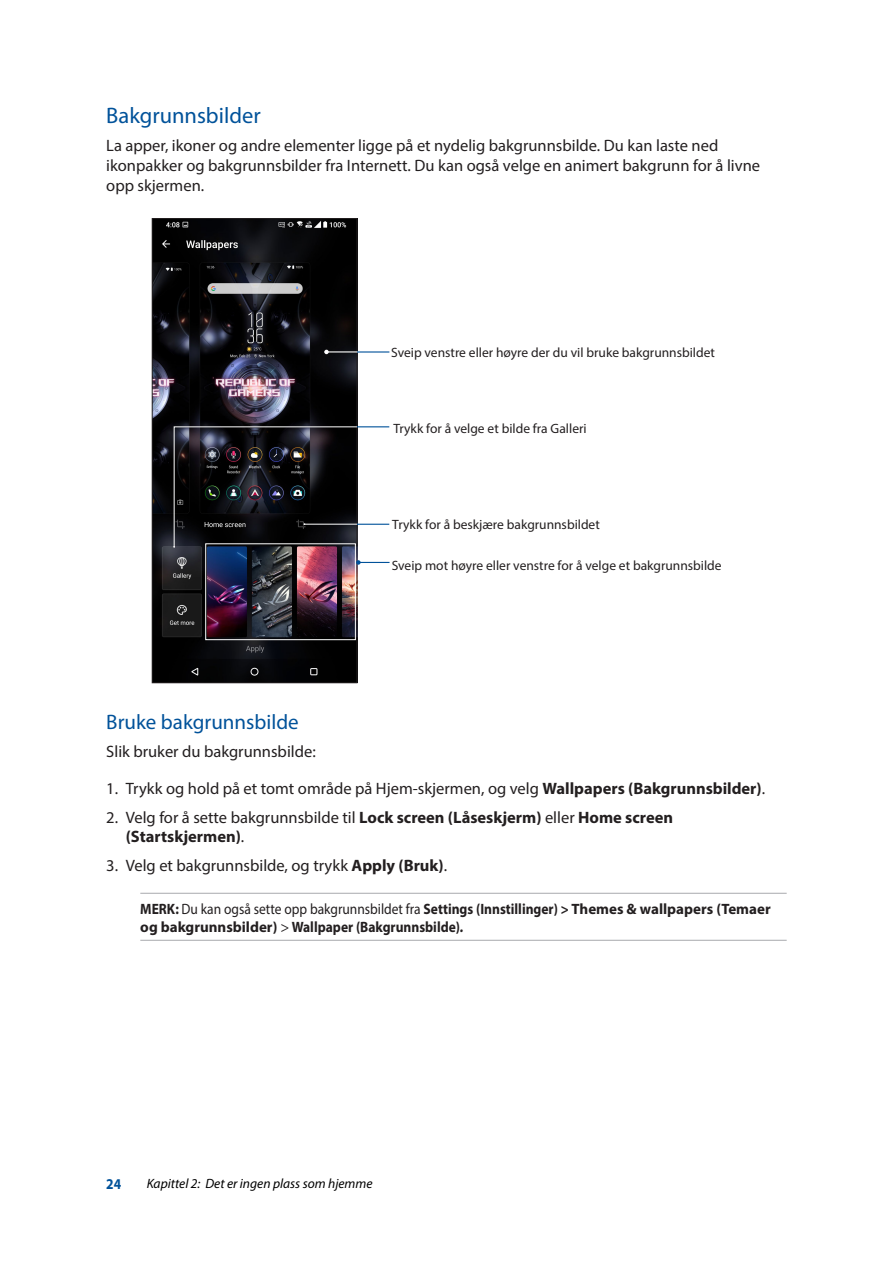
<style>
.page{position:relative;width:893px;height:1263px;background:#fff}
.page>*{position:absolute;margin:0;border:0;box-sizing:border-box;transform-origin:0 0}
.t1{font:22.5px "Myriad Pro";color:#01529a}
.t2{font:21px "Myriad Pro";color:#01529a}
.t3{font:16.5px/19.8px "Myriad Pro";color:#231f20}
.t4{font:700 16.5px/19.8px "Myriad Pro";color:#231f20}
.t5{font:700 15px/18px "Myriad Pro";color:#231f20;scale:.9 1}
.t6{font:700 15px "Myriad Pro";color:#01529a;scale:.9 1}
.t7{font:13.5px "Myriad Pro";color:#231f20}
.t8{font:italic 13.5px "Myriad Pro";color:#000}
.s1{font-weight:700}
.s2{font-weight:400}
.s3{font-style:italic}
</style>
<div class="page">
<hr style="left:140px;top:893px;width:647px;height:1px;background:#a8a9ad">
<hr style="left:140px;top:940px;width:647px;height:1px;background:#a8a9ad">
<img style="left:154px;top:220px;width:201px;height:461px">
<div style="left:152px;top:218px;width:205px;height:465px;border:1px solid #231f20"></div>
<hr style="left:358px;top:562px;width:32px;height:1px;background:#01529a">
<svg style="left:356px;top:560px;width:5px;height:5px"></svg>
<hr style="left:326px;top:351px;width:64px;height:1px;background:#fff">
<svg style="left:324px;top:350px;width:5px;height:4px"></svg>
<div style="left:205px;top:544px;width:151px;height:96px;border:1px solid #fff"></div>
<svg style="left:173px;top:426px;width:184px;height:122px;background:#19191d"></svg>
<hr style="left:357px;top:426px;width:32px;height:1px;background:#01529a">
<hr style="left:357px;top:524px;width:32px;height:1px;background:#01529a">
<hr style="left:357px;top:351px;width:32px;height:2px;background:#01529a">
<h1 class="t1" style="left:106px;top:102px;width:156px">Bakgrunnsbilder</h1>
<p class="t3" style="left:106px;top:136px;width:655px">La apper, ikoner og andre elementer ligge på et nydelig bakgrunnsbilde. Du kan laste ned ikonpakker og bakgrunnsbilder fra Internett. Du kan også velge en animert bakgrunn for å livne opp skjermen.</p>
<p class="t7" style="left:391px;top:345px;width:325px">Sveip venstre eller høyre der du vil bruke bakgrunnsbildet</p>
<p class="t7" style="left:393px;top:420px;width:195px">Trykk for å velge et bilde fra Galleri</p>
<p class="t7" style="left:392px;top:516px;width:209px">Trykk for å beskjære bakgrunnsbildet</p>
<p class="t7" style="left:392px;top:557px;width:331px">Sveip mot høyre eller venstre for å velge et bakgrunnsbilde</p>
<p class="t2" style="left:106px;top:709px;width:194px">Bruke bakgrunnsbilde</p>
<p class="t3" style="left:106px;top:742px;width:211px">Slik bruker du bakgrunnsbilde:</p>
<p class="t3" style="left:106px;top:778px;width:660px">1. Trykk og hold på et tomt område på Hjem-skjermen, og velg <span class="s1">Wallpapers (Bakgrunnsbilder)</span>.</p>
<p class="t4" style="left:126px;top:806px;width:549px;text-indent:-20px"><span class="s2">2. Velg for å sette bakgrunnsbilde til</span> Lock screen (Låseskjerm) <span class="s2">eller</span> Home screen (Startskjermen)<span class="s2">.</span></p>
<p class="t3" style="left:106px;top:855px;width:342px">3. Velg et bakgrunnsbilde, og trykk <span class="s1">Apply (Bruk)</span>.</p>
<p class="t5" style="left:140px;top:900px;width:702px">MERK: <span class="s2">Du kan også sette opp bakgrunnsbildet fra</span> Settings (Innstillinger) &gt; Themes &amp; wallpapers (Temaer og bakgrunnsbilder) <span class="s2">&gt;</span> Wallpaper (Bakgrunnsbilde)<span class="s3">.</span></p>
<p class="t6" style="left:106px;top:1174px;width:18px">24</p>
<p class="t8" style="left:147px;top:1175px;width:227px">Kapittel 2: Det er ingen plass som hjemme</p>
</div>
